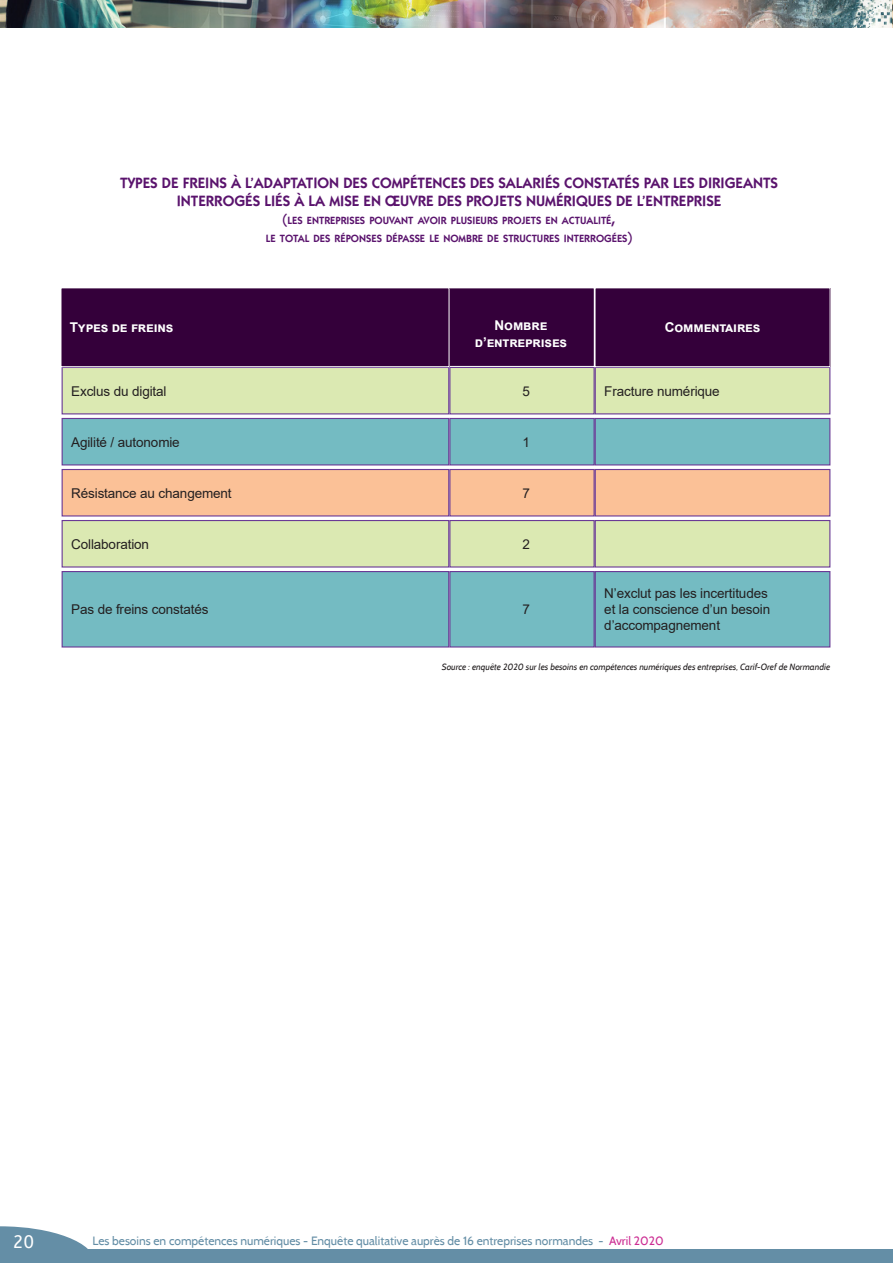
<style>
.page{position:relative;width:893px;height:1263px;background:#fff}
.page>*{position:absolute;margin:0;border:0;box-sizing:border-box;transform-origin:0 0}
.t1{font:18px "A Bee Zee";color:#fff}
.t2{font:600 15px "Itc Kabel";color:#5a136d}
.t3{font:13.5px "Arial";letter-spacing:-.01em;color:#231f20}
.t4{font:700 13.5px "Arial";letter-spacing:-.01em;color:#fff}
.t5{font:12px "Cabin";color:#648ea6}
.t6{font:600 10.5px "Itc Kabel";color:#5a136d}
.t7{font:italic 9px "Cabin";color:#231f20}
.s1{font-size:15px}
.s2{color:#cc2d93}
</style>
<div class="page">
<div style="left:0;top:1249px;width:893px;height:14px;background:#648ea6"></div>
<svg style="left:0;top:1226px;width:88px;height:23px"></svg>
<img style="left:0;top:0;width:892px;height:28px">
<svg style="left:892px;top:0;width:1px;height:28px"></svg>
<div style="left:62px;top:367px;width:387px;height:47px;background:#dbe9b2"></div>
<div style="left:62px;top:367px;width:387px;height:47px;border:1px solid #6a3a96"></div>
<div style="left:62px;top:418px;width:387px;height:47px;background:#74bbc2"></div>
<div style="left:62px;top:418px;width:387px;height:47px;border:1px solid #6a3a96"></div>
<div style="left:62px;top:469px;width:387px;height:47px;background:#fbc197"></div>
<div style="left:62px;top:469px;width:387px;height:47px;border:1px solid #6a3a96"></div>
<div style="left:62px;top:520px;width:387px;height:47px;background:#dbe9b2"></div>
<div style="left:62px;top:520px;width:387px;height:47px;border:1px solid #6a3a96"></div>
<div style="left:62px;top:571px;width:387px;height:76px;background:#74bbc2"></div>
<div style="left:62px;top:571px;width:387px;height:76px;border:1px solid #6a3a96"></div>
<div style="left:450px;top:367px;width:144px;height:47px;background:#dbe9b2"></div>
<div style="left:449px;top:367px;width:146px;height:47px;border:1px solid #6a3a96"></div>
<div style="left:450px;top:418px;width:144px;height:47px;background:#74bbc2"></div>
<div style="left:449px;top:418px;width:146px;height:47px;border:1px solid #6a3a96"></div>
<div style="left:450px;top:469px;width:144px;height:47px;background:#fbc197"></div>
<div style="left:449px;top:469px;width:146px;height:47px;border:1px solid #6a3a96"></div>
<div style="left:450px;top:520px;width:144px;height:47px;background:#dbe9b2"></div>
<div style="left:449px;top:520px;width:146px;height:47px;border:1px solid #6a3a96"></div>
<div style="left:450px;top:571px;width:144px;height:76px;background:#74bbc2"></div>
<div style="left:449px;top:571px;width:146px;height:76px;border:1px solid #6a3a96"></div>
<div style="left:595px;top:367px;width:235px;height:47px;background:#dbe9b2"></div>
<div style="left:595px;top:367px;width:235px;height:47px;border:1px solid #6a3a96"></div>
<div style="left:595px;top:418px;width:235px;height:47px;background:#74bbc2;border:1px solid #6a3a96"></div>
<div style="left:595px;top:469px;width:235px;height:47px;background:#fbc197;border:1px solid #6a3a96"></div>
<div style="left:595px;top:520px;width:235px;height:47px;background:#dbe9b2;border:1px solid #6a3a96"></div>
<div style="left:595px;top:571px;width:235px;height:76px;background:#74bbc2"></div>
<div style="left:595px;top:571px;width:235px;height:76px;border:1px solid #6a3a96"></div>
<div style="left:448px;top:288px;width:146px;height:78px;background:#34003a"></div>
<div style="left:447px;top:287px;width:148px;height:80px;border:1px solid #fff"></div>
<div style="left:595px;top:288px;width:235px;height:79px;background:#34003a"></div>
<div style="left:595px;top:287px;width:235px;height:80px;border:1px solid #fff"></div>
<div style="left:61px;top:288px;width:388px;height:79px;background:#34003a"></div>
<div style="left:61px;top:287px;width:388px;height:80px;border:1px solid #fff"></div>
<p class="t2" style="left:120px;top:176px;width:659px">TYPES DE FREINS À L’ADAPTATION DES COMPÉTENCES DES SALARIÉS CONSTATÉS PAR LES DIRIGEANTS</p>
<p class="t2" style="left:177px;top:194px;width:546px">INTERROGÉS LIÉS À LA MISE EN ŒUVRE DES PROJETS NUMÉRIQUES DE L’ENTREPRISE</p>
<p class="t6" style="left:282px;top:215px;width:335px"><span class="s1">(</span>LES ENTREPRISES POUVANT AVOIR PLUSIEURS PROJETS EN ACTUALITÉ<span class="s1">,</span></p>
<p class="t6" style="left:266px;top:233px;width:368px">LE TOTAL DES RÉPONSES DÉPASSE LE NOMBRE DE STRUCTURES INTERROGÉES<span class="s1">)</span></p>
<p class="t4" style="left:495px;top:316px;width:54px">Nombre</p>
<p class="t4" style="left:475px;top:332px;width:94px">d’entreprises</p>
<p class="t4" style="left:70px;top:318px;width:105px">Types de freins</p>
<p class="t4" style="left:665px;top:318px;width:97px">Commentaires</p>
<p class="t3" style="left:71px;top:382px;width:97px">Exclus du digital</p>
<p class="t3" style="left:71px;top:433px;width:110px">Agilité / autonomie</p>
<p class="t3" style="left:71px;top:484px;width:162px">Résistance au changement</p>
<p class="t3" style="left:71px;top:535px;width:79px">Collaboration</p>
<p class="t3" style="left:71px;top:600px;width:139px">Pas de freins constatés</p>
<p class="t3" style="left:522px;top:382px;width:9px">5</p>
<p class="t3" style="left:522px;top:433px;width:9px">1</p>
<p class="t3" style="left:522px;top:484px;width:9px">7</p>
<p class="t3" style="left:522px;top:535px;width:9px">2</p>
<p class="t3" style="left:522px;top:600px;width:9px">7</p>
<p class="t3" style="left:604px;top:382px;width:117px">Fracture numérique</p>
<p class="t3" style="left:604px;top:584px;width:165px">N’exclut pas les incertitudes</p>
<p class="t3" style="left:604px;top:600px;width:167px">et la conscience d’un besoin</p>
<p class="t3" style="left:604px;top:616px;width:117px">d’accompagnement</p>
<p class="t7" style="left:442px;top:661px;width:390px">Source : enquête 2020 sur les besoins en compétences numériques des entreprises, Carif-Oref de Normandie</p>
<h1 class="t1" style="left:13px;top:1231px;width:23px">20</h1>
<p class="t5" style="left:92px;top:1233px;width:573px">Les besoins en compétences numériques - Enquête qualitative auprès de 16 entreprises normandes - <span class="s2">Avril 2020</span></p>
</div>
